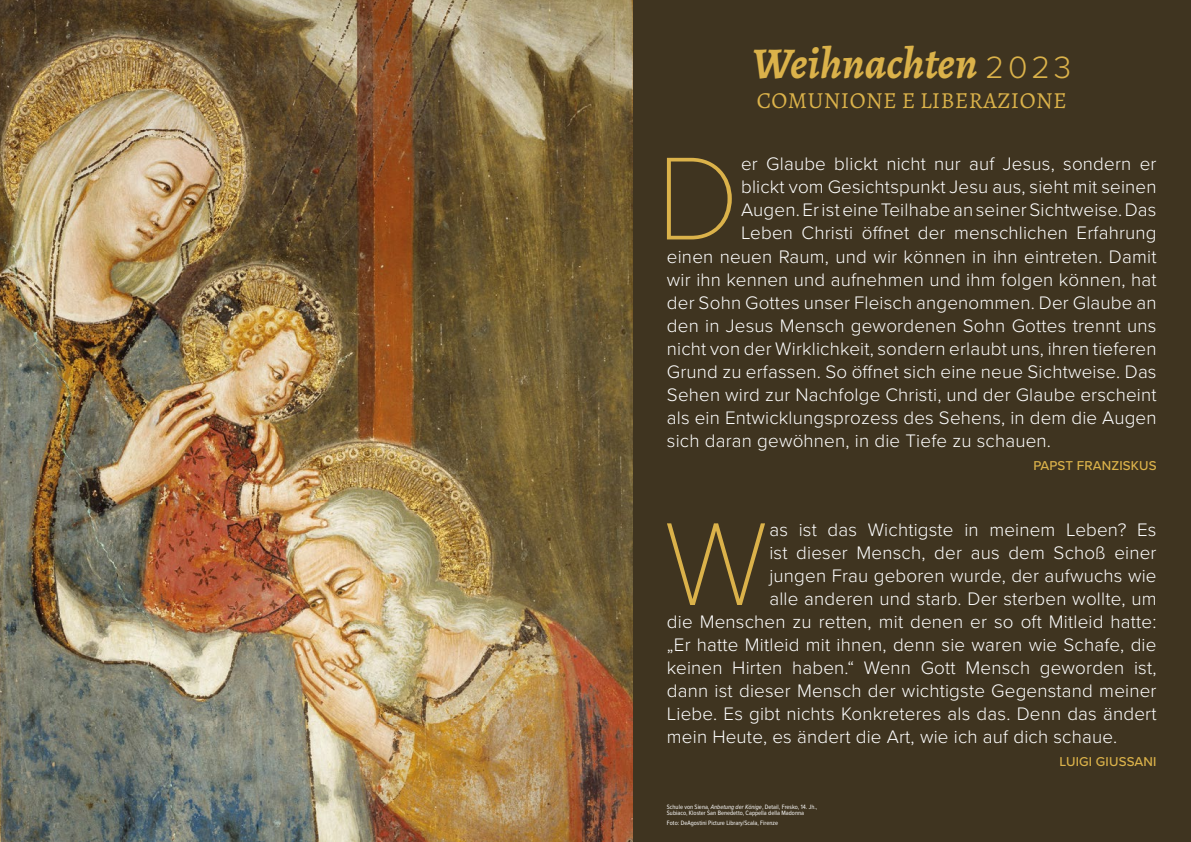
<style>
.page{position:relative;width:1191px;height:842px;background:#fff}
.page>*{position:absolute;margin:0;border:0;box-sizing:border-box;transform-origin:0 0}
.t1{font:100 122.4px "Proxima Nova T";color:#dbb24a}
.t2{font:italic 700 44px "Alegreya";color:#dbb24a}
.t3{font:23px "Alegreya";letter-spacing:.02em;color:#dbb24a}
.t4{font:300 18.8px "Proxima Nova";letter-spacing:.01em;color:#fff}
.t5{font:500 13.3px "Proxima Nova";letter-spacing:.01em;color:#dbb24a}
.t6{font:6.5px/6.1px "Proxima Nova Cond";color:#fff}
.s1{font-family:"Proxima Nova";font-weight:300;font-style:normal;font-size:32px}
.s2{font-style:italic}
</style>
<div class="page">
<div style="left:632px;top:0;width:559px;height:842px;background:#3f3420"></div>
<img style="left:0;top:0;width:632px;height:842px">
<h2 class="t2" style="left:752px;top:32px;width:320px">Weihnachten <span class="s1">2023</span></h2>
<p class="t3" style="left:757px;top:86px;width:311px">COMUNIONE E LIBERAZIONE</p>
<h1 class="t1" style="left:656px;top:107px;width:85px">D</h1>
<p class="t4" style="left:741px;top:150px;width:417px">er Glaube blickt nicht nur auf Jesus, sondern er</p>
<p class="t4" style="left:741px;top:173px;width:417px">blickt vom Gesichtspunkt Jesu aus, sieht mit seinen</p>
<p class="t4" style="left:741px;top:196px;width:417px">Augen. Er ist eine Teilhabe an seiner Sichtweise. Das</p>
<p class="t4" style="left:741px;top:219px;width:417px">Leben Christi öffnet der menschlichen Erfahrung</p>
<p class="t4" style="left:667px;top:242px;width:491px">einen neuen Raum, und wir können in ihn eintreten. Damit</p>
<p class="t4" style="left:667px;top:265px;width:491px">wir ihn kennen und aufnehmen und ihm folgen können, hat</p>
<p class="t4" style="left:667px;top:288px;width:491px">der Sohn Gottes unser Fleisch angenommen. Der Glaube an</p>
<p class="t4" style="left:667px;top:311px;width:491px">den in Jesus Mensch gewordenen Sohn Gottes trennt uns</p>
<p class="t4" style="left:667px;top:334px;width:491px">nicht von der Wirklichkeit, sondern erlaubt uns, ihren tieferen</p>
<p class="t4" style="left:667px;top:357px;width:491px">Grund zu erfassen. So öffnet sich eine neue Sichtweise. Das</p>
<p class="t4" style="left:667px;top:380px;width:491px">Sehen wird zur Nachfolge Christi, und der Glaube erscheint</p>
<p class="t4" style="left:667px;top:403px;width:491px">als ein Entwicklungsprozess des Sehens, in dem die Augen</p>
<p class="t4" style="left:667px;top:426px;width:385px">sich daran gewöhnen, in die Tiefe zu schauen.</p>
<p class="t5" style="left:1033px;top:455px;width:125px">PAPST FRANZISKUS</p>
<h1 class="t1" style="left:664px;top:473px;width:106px">W</h1>
<p class="t4" style="left:769px;top:516px;width:388px">as ist das Wichtigste in meinem Leben? Es</p>
<p class="t4" style="left:769px;top:539px;width:388px">ist dieser Mensch, der aus dem Schoß einer</p>
<p class="t4" style="left:769px;top:562px;width:389px">jungen Frau geboren wurde, der aufwuchs wie</p>
<p class="t4" style="left:769px;top:585px;width:388px">alle anderen und starb. Der sterben wollte, um</p>
<p class="t4" style="left:667px;top:608px;width:491px">die Menschen zu retten, mit denen er so oft Mitleid hatte:</p>
<p class="t4" style="left:667px;top:631px;width:491px">„Er hatte Mitleid mit ihnen, denn sie waren wie Schafe, die</p>
<p class="t4" style="left:667px;top:654px;width:491px">keinen Hirten haben.“ Wenn Gott Mensch geworden ist,</p>
<p class="t4" style="left:667px;top:677px;width:491px">dann ist dieser Mensch der wichtigste Gegenstand meiner</p>
<p class="t4" style="left:667px;top:700px;width:491px">Liebe. Es gibt nichts Konkreteres als das. Denn das ändert</p>
<p class="t4" style="left:667px;top:723px;width:452px">mein Heute, es ändert die Art, wie ich auf dich schaue.</p>
<p class="t5" style="left:1059px;top:752px;width:98px">LUIGI GIUSSANI</p>
<p class="t6" style="left:667px;top:804px;width:152px">Schule von Siena, <span class="s2">Anbetung der Könige</span>, Detail, Fresko, 14. Jh.,<br>Subiaco, Kloster San Benedetto, Cappella della Madonna</p>
<p class="t6" style="left:667px;top:819px;width:113px">Foto: DeAgostini Picture Library/Scala, Firenze</p>
</div>
